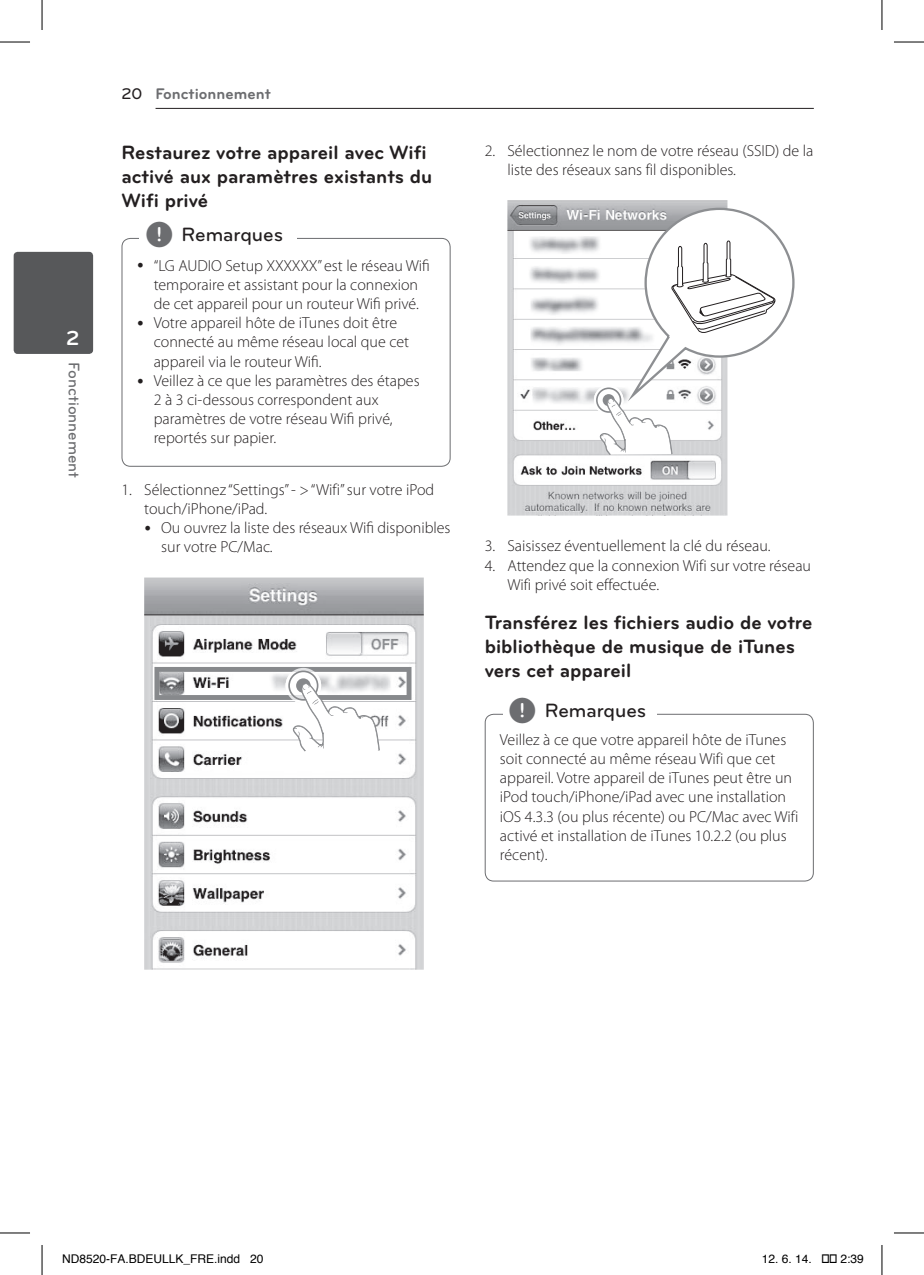
<style>
.page{position:relative;width:924px;height:1275px;background:#fff}
.page>*{position:absolute;margin:0;border:0;box-sizing:border-box;transform-origin:0 0}
.t1{font:700 21px "Bryant LG";color:#fff}
.Title_3{font:700 20px/24px "Bryant LG";color:#231f20}
.t2{font:500 20px "Bryant LG";color:#231f20}
.Content_text_Num{font:300 16px/19.2px "Myriad Pro";color:#231f20}
.Content_text_Bullet{font:300 16px/19.2px "Myriad Pro";color:#231f20}
.t3{font:700 16px "Bryant LG";color:#6c6d70}
.t4{font:500 16px "Bryant LG";color:#6c6d70}
.t5{font:12px "Helvetica";color:#000}
.s1{font-weight:500;color:#231f20}
.s2{font-family:"UPSYS Common";font-weight:400;font-size:30px;color:#6c6d70}
</style>
<div class="page">
<hr style="left:155px;top:108px;width:658px;height:1px;background:#231f20">
<div style="left:14px;top:252px;width:79px;height:102px;background:#57585a;border-radius:4px"></div>
<div style="left:121px;top:238px;width:329px;height:229px;border:1px solid #6c6d70;border-radius:9px"></div>
<div style="left:139px;top:231px;width:158px;height:22px;background:#fff"></div>
<img style="left:144px;top:577px;width:279px;height:392px">
<svg style="left:154px;top:667px;width:257px;height:84px"></svg>
<img style="left:507px;top:200px;width:220px;height:315px">
<img style="left:593px;top:385px;width:2px;height:30px">
<svg style="left:595px;top:201px;width:199px;height:254px"></svg>
<div style="left:484px;top:714px;width:329px;height:167px;border:1px solid #6c6d70;border-radius:9px"></div>
<div style="left:502px;top:707px;width:154px;height:22px;background:#fff"></div>
<hr style="left:0;top:42px;width:30px;height:1px;background:#000">
<hr style="left:893px;top:42px;width:30px;height:1px;background:#000">
<hr style="left:0;top:1232px;width:30px;height:1px;background:#000">
<hr style="left:893px;top:1232px;width:30px;height:1px;background:#000">
<hr style="left:42px;top:0;width:1px;height:30px;background:#000">
<hr style="left:42px;top:1245px;width:1px;height:30px;background:#000">
<hr style="left:881px;top:0;width:1px;height:30px;background:#000">
<hr style="left:881px;top:1245px;width:1px;height:30px;background:#000">
<h1 class="t1" style="left:66px;top:325px;width:15px">2</h1>
<p class="t4" style="left:84px;top:362px;width:117px;rotate:90deg">Fonctionnement</p>
<p class="t3" style="left:121px;top:84px;width:151px"><span class="s1">20</span> Fonctionnement</p>
<p class="Title_3" style="left:121px;top:140px;width:312px">Restaurez votre appareil avec Wifi activé aux paramètres existants du<br>Wifi privé</p>
<p class="t2" style="left:145px;top:223px;width:139px"><span class="s2">,</span> Remarques</p>
<p class="Content_text_Num" style="left:154px;top:255px;width:277px">“LG AUDIO Setup XXXXXX” est le réseau Wifi temporaire et assistant pour la connexion de cet appareil pour un routeur Wifi privé.<br>Votre appareil hôte de iTunes doit être connecté au même réseau local que cet appareil via le routeur Wifi.<br>Veillez à ce que les paramètres des étapes 2 à 3 ci-dessous correspondent aux paramètres de votre réseau Wifi privé, reportés sur papier.</p>
<p class="Content_text_Num" style="left:144px;top:479px;width:291px;text-indent:-23px">1. Sélectionnez “Settings” - &gt; “Wifi” sur votre iPod touch/iPhone/iPad.</p>
<p class="Content_text_Bullet" style="left:161px;top:518px;width:291px">Ou ouvrez la liste des réseaux Wifi disponibles sur votre PC/Mac.</p>
<p class="Content_text_Num" style="left:507px;top:141px;width:307px;text-indent:-23px">2. Sélectionnez le nom de votre réseau (SSID) de la liste des réseaux sans fil disponibles.</p>
<p class="Content_text_Num" style="left:484px;top:536px;width:287px">3. Saisissez éventuellement la clé du réseau.</p>
<p class="Content_text_Num" style="left:507px;top:555px;width:305px;text-indent:-23px">4. Attendez que la connexion Wifi sur votre réseau<br>Wifi privé soit effectuée.</p>
<p class="Title_3" style="left:484px;top:610px;width:329px">Transférez les fichiers audio de votre bibliothèque de musique de iTunes vers cet appareil</p>
<p class="t2" style="left:508px;top:698px;width:139px"><span class="s2">,</span> Remarques</p>
<p class="Content_text_Num" style="left:499px;top:729px;width:300px">Veillez à ce que votre appareil hôte de iTunes soit connecté au même réseau Wifi que cet appareil. Votre appareil de iTunes peut être un iPod touch/iPhone/iPad avec une installation iOS 4.3.3 (ou plus récente) ou PC/Mac avec Wifi activé et installation de iTunes 10.2.2 (ou plus récent).</p>
<p class="t5" style="left:62px;top:1249px;width:203px">ND8520-FA.BDEULLK_FRE.indd 20</p>
<p class="t5" style="left:761px;top:1249px;width:52px">12. 6. 14.</p>
<p class="t5" style="left:840px;top:1249px;width:25px">2:39</p>
</div>
